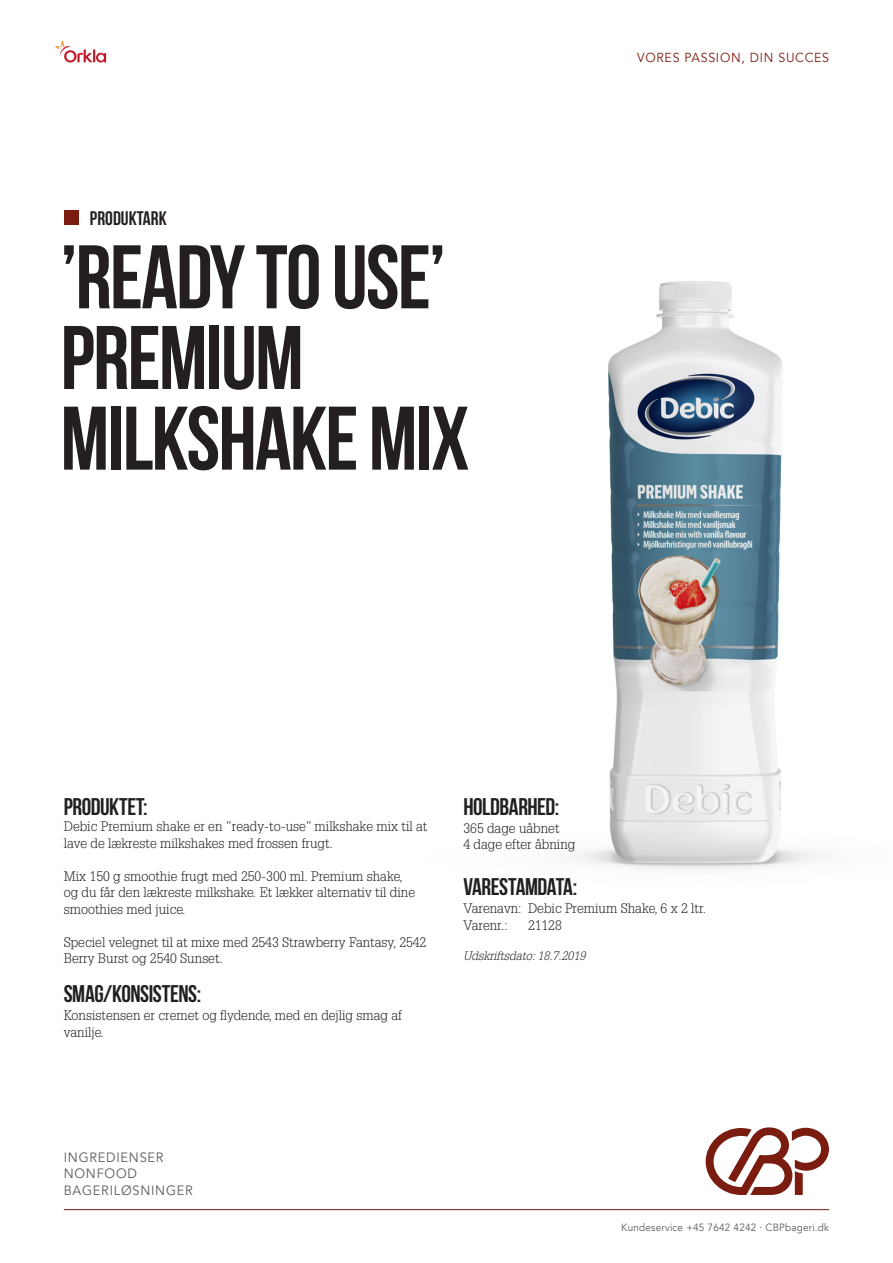
<style>
.page{position:relative;width:893px;height:1263px;background:#fff}
.page>*{position:absolute;margin:0;border:0;box-sizing:border-box;transform-origin:0 0}
.Overskrift{font:700 90px "Bebas Neue";letter-spacing:-.02em;color:#231f20}
.Mellemrubrik{font:700 24px "Bebas Neue";letter-spacing:-.02em;color:#231f20}
.Brødtekst{font:700 24px "Bebas Neue";letter-spacing:-.015em;color:#231f20}
.t1{font:700 19.5px "Bebas Neue";color:#231f20}
.Brødtekst-2{font:300 13.5px/16.5px "Glypha LT Std";color:#231f20}
.t2{font:13.5px "Avenir";letter-spacing:.06em;color:#585a5c;scale:.95 1}
.t3{font:13.05px "Avenir";letter-spacing:.06em;color:#7b1c11;scale:.95 1}
.t4{font:italic 300 12px "Glypha LT Std";color:#231f20}
.t5{font:10.5px "Avenir";letter-spacing:.02em;color:#585a5c;scale:.95 1}
</style>
<div class="page">
<img style="left:574px;top:281px;width:245px;height:589px">
<div style="left:64px;top:210px;width:15px;height:15px;background:#7b1c11"></div>
<svg style="left:55px;top:40px;width:51px;height:23px"></svg>
<hr style="left:64px;top:1209px;width:765px;height:1px;background:#7b1c11">
<svg style="left:706px;top:1127px;width:123px;height:68px"></svg>
<p class="t1" style="left:90px;top:208px;width:78px">PRODUKTARK</p>
<p class="Overskrift" style="left:61px;top:228px;width:387px">’READY TO USE’</p>
<p class="Overskrift" style="left:61px;top:308px;width:245px">PREMIUM</p>
<p class="Overskrift" style="left:61px;top:389px;width:411px">MILKSHAKE MIX</p>
<p class="t3" style="left:637px;top:50px;width:204px">VORES PASSION, DIN SUCCES</p>
<p class="Brødtekst" style="left:64px;top:793px;width:85px">PRODUKTET:</p>
<p class="Brødtekst-2" style="left:64px;top:818px;width:365px">Debic Premium shake er en ”ready-to-use” milkshake mix til at lave de lækreste milkshakes med frossen frugt.</p>
<p class="Brødtekst-2" style="left:64px;top:868px;width:353px">Mix 150 g smoothie frugt med 250-300 ml. Premium shake, og du får den lækreste milkshake. Et lækker alternativ til dine smoothies med juice.</p>
<p class="Brødtekst-2" style="left:64px;top:934px;width:364px">Speciel velegnet til at mixe med 2543 Strawberry Fantasy, 2542<br>Berry Burst og 2540 Sunset.</p>
<p class="Mellemrubrik" style="left:64px;top:981px;width:139px">SMAG/KONSISTENS:</p>
<p class="Brødtekst-2" style="left:64px;top:1007px;width:340px">Konsistensen er cremet og flydende, med en dejlig smag af vanilje.</p>
<p class="Mellemrubrik" style="left:463px;top:793px;width:97px">HOLDBARHED:</p>
<p class="Brødtekst-2" style="left:463px;top:820px;width:98px">365 dage uåbnet</p>
<p class="Brødtekst-2" style="left:463px;top:836px;width:113px">4 dage efter åbning</p>
<p class="Mellemrubrik" style="left:463px;top:874px;width:115px">VARESTAMDATA:</p>
<p class="Brødtekst-2" style="left:463px;top:900px;width:244px">Varenavn: Debic Premium Shake, 6 x 2 ltr.</p>
<p class="Brødtekst-2" style="left:463px;top:917px;width:46px">Varenr.:</p>
<p class="Brødtekst-2" style="left:528px;top:917px;width:35px">21128</p>
<p class="t4" style="left:463px;top:949px;width:124px">Udskriftsdato: 18.7.2019</p>
<p class="t2" style="left:64px;top:1149px;width:107px">INGREDIENSER</p>
<p class="t2" style="left:64px;top:1166px;width:79px">NONFOOD</p>
<p class="t2" style="left:64px;top:1182px;width:137px">BAGERILØSNINGER</p>
<p class="t5" style="left:621px;top:1221px;width:220px">Kundeservice +45 7642 4242 · CBPbageri.dk</p>
</div>
